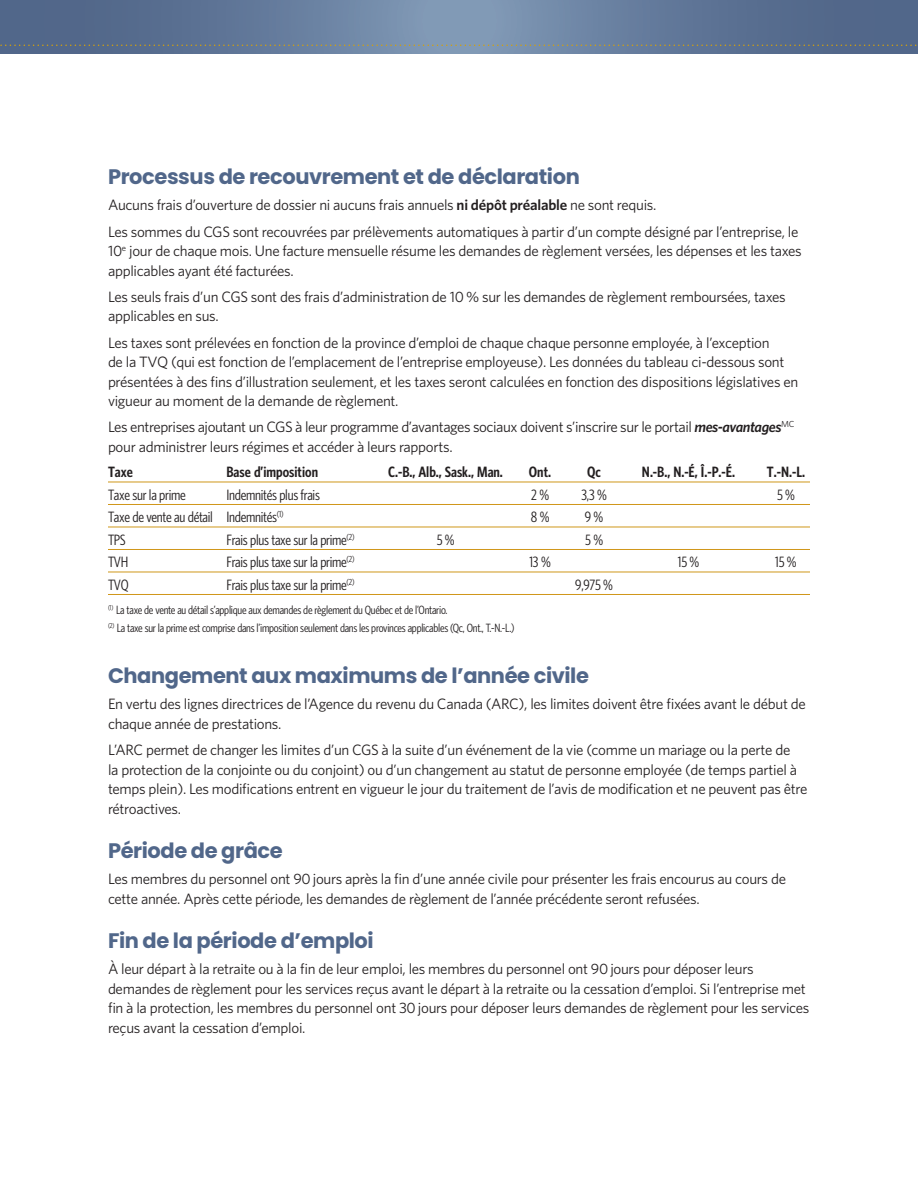
<style>
.page{position:relative;width:918px;height:1188px;background:#fff}
.page>*{position:absolute;margin:0;border:0;box-sizing:border-box;transform-origin:0 0}
.Large_Blue_Subhead{font:700 21px "Poppins";letter-spacing:-.02em;color:#51678a}
.Body_Copy_F{font:15px/19.5px "Whitney";letter-spacing:-.02em;color:#231f20}
.t1{font:15px "Whitney Condensed";letter-spacing:-.02em;color:#231f20}
.t2{font:600 15px "Whitney Condensed";color:#231f20}
.Form_Copy{font:12px "Whitney Condensed";letter-spacing:-.02em;color:#231f20}
.s1{font-weight:600}
.s2{font-weight:600;font-style:italic}
</style>
<div class="page">
<svg style="left:0;top:0;width:918px;height:54px;background:#63799a"></svg>
<svg style="left:0;top:45px;width:918px;height:1px"></svg>
<hr style="left:108px;top:482px;width:702px;height:1px;background:#d0971a">
<hr style="left:108px;top:504px;width:702px;height:1px;background:#d0971a">
<hr style="left:108px;top:527px;width:702px;height:1px;background:#d0971a">
<hr style="left:108px;top:549px;width:702px;height:1px;background:#d0971a">
<hr style="left:108px;top:572px;width:702px;height:1px;background:#d0971a">
<hr style="left:108px;top:594px;width:702px;height:1px;background:#d0971a">
<p class="Large_Blue_Subhead" style="left:108px;top:165px;width:473px">Processus de recouvrement et de déclaration</p>
<p class="Body_Copy_F" style="left:108px;top:195px;width:550px">Aucuns frais d’ouverture de dossier ni aucuns frais annuels <span class="s1">ni dépôt préalable</span> ne sont requis.</p>
<p class="Body_Copy_F" style="left:108px;top:221px;width:695px">Les sommes du CGS sont recouvrées par prélèvements automatiques à partir d’un compte désigné par l’entreprise, le<br>10<sup>e</sup> jour de chaque mois. Une facture mensuelle résume les demandes de règlement versées, les dépenses et les taxes applicables ayant été facturées.</p>
<p class="Body_Copy_F" style="left:108px;top:286px;width:679px">Les seuls frais d’un CGS sont des frais d’administration de 10 % sur les demandes de règlement remboursées, taxes applicables en sus.</p>
<p class="Body_Copy_F" style="left:108px;top:332px;width:692px">Les taxes sont prélevées en fonction de la province d’emploi de chaque chaque personne employée, à l’exception<br>de la TVQ (qui est fonction de l’emplacement de l’entreprise employeuse). Les données du tableau ci-dessous sont présentées à des fins d’illustration seulement, et les taxes seront calculées en fonction des dispositions législatives en vigueur au moment de la demande de règlement.</p>
<p class="Body_Copy_F" style="left:108px;top:417px;width:688px">Les entreprises ajoutant un CGS à leur programme d’avantages sociaux doivent s’inscrire sur le portail <span class="s2">mes-avantages</span><sup>MC </sup>pour administrer leurs régimes et accéder à leurs rapports.</p>
<p class="t2" style="left:108px;top:463px;width:26px">Taxe</p>
<p class="t2" style="left:226px;top:463px;width:93px">Base d’imposition</p>
<p class="t2" style="left:388px;top:463px;width:116px">C.-B., Alb., Sask., Man.</p>
<p class="t2" style="left:529px;top:463px;width:24px">Ont.</p>
<p class="t2" style="left:587px;top:463px;width:15px">Qc</p>
<p class="t2" style="left:642px;top:463px;width:95px">N.-B., N.-É, Î.-P.-É.</p>
<p class="t2" style="left:767px;top:463px;width:40px">T.-N.-L.</p>
<p class="t1" style="left:108px;top:486px;width:79px">Taxe sur la prime</p>
<p class="t1" style="left:226px;top:486px;width:95px">Indemnités plus frais</p>
<p class="t1" style="left:531px;top:486px;width:19px">2 %</p>
<p class="t1" style="left:582px;top:486px;width:27px">3,3 %</p>
<p class="t1" style="left:777px;top:486px;width:19px">5 %</p>
<p class="t1" style="left:108px;top:508px;width:177px">Taxe de vente au détail Indemnités<sup>(1)</sup></p>
<p class="t1" style="left:531px;top:508px;width:20px">8 %</p>
<p class="t1" style="left:585px;top:508px;width:20px">9 %</p>
<p class="t1" style="left:108px;top:531px;width:19px">TPS</p>
<p class="t1" style="left:226px;top:531px;width:130px">Frais plus taxe sur la prime<sup>(2)</sup></p>
<p class="t1" style="left:437px;top:531px;width:19px">5 %</p>
<p class="t1" style="left:585px;top:531px;width:19px">5 %</p>
<p class="t1" style="left:108px;top:553px;width:22px">TVH</p>
<p class="t1" style="left:226px;top:553px;width:130px">Frais plus taxe sur la prime<sup>(2)</sup></p>
<p class="t1" style="left:530px;top:553px;width:23px">13 %</p>
<p class="t1" style="left:678px;top:553px;width:23px">15 %</p>
<p class="t1" style="left:775px;top:553px;width:23px">15 %</p>
<p class="t1" style="left:108px;top:576px;width:22px">TVQ</p>
<p class="t1" style="left:226px;top:576px;width:130px">Frais plus taxe sur la prime<sup>(2)</sup></p>
<p class="t1" style="left:575px;top:576px;width:39px">9,975 %</p>
<p class="Form_Copy" style="left:108px;top:603px;width:341px"><sup>(1)</sup> La taxe de vente au détail s’applique aux demandes de règlement du Québec et de l’Ontario.</p>
<p class="Form_Copy" style="left:108px;top:621px;width:408px"><sup>(2)</sup> La taxe sur la prime est comprise dans l’imposition seulement dans les provinces applicables (Qc, Ont., T.-N.-L.)</p>
<p class="Large_Blue_Subhead" style="left:108px;top:663px;width:483px">Changement aux maximums de l’année civile</p>
<p class="Body_Copy_F" style="left:108px;top:694px;width:699px">En vertu des lignes directrices de l’Agence du revenu du Canada (ARC), les limites doivent être fixées avant le début de chaque année de prestations.</p>
<p class="Body_Copy_F" style="left:108px;top:740px;width:701px">L’ARC permet de changer les limites d’un CGS à la suite d’un événement de la vie (comme un mariage ou la perte de<br>la protection de la conjointe ou du conjoint) ou d’un changement au statut de personne employée (de temps partiel à temps plein). Les modifications entrent en vigueur le jour du traitement de l’avis de modification et ne peuvent pas être rétroactives.</p>
<p class="Large_Blue_Subhead" style="left:108px;top:838px;width:176px">Période de grâce</p>
<p class="Body_Copy_F" style="left:108px;top:869px;width:680px">Les membres du personnel ont 90 jours après la fin d’une année civile pour présenter les frais encourus au cours de cette année. Après cette période, les demandes de règlement de l’année précédente seront refusées.</p>
<p class="Large_Blue_Subhead" style="left:108px;top:928px;width:267px">Fin de la période d’emploi</p>
<p class="Body_Copy_F" style="left:108px;top:959px;width:703px">À leur départ à la retraite ou à la fin de leur emploi, les membres du personnel ont 90 jours pour déposer leurs demandes de règlement pour les services reçus avant le départ à la retraite ou la cessation d’emploi. Si l’entreprise met fin à la protection, les membres du personnel ont 30 jours pour déposer leurs demandes de règlement pour les services reçus avant la cessation d’emploi.</p>
</div>
